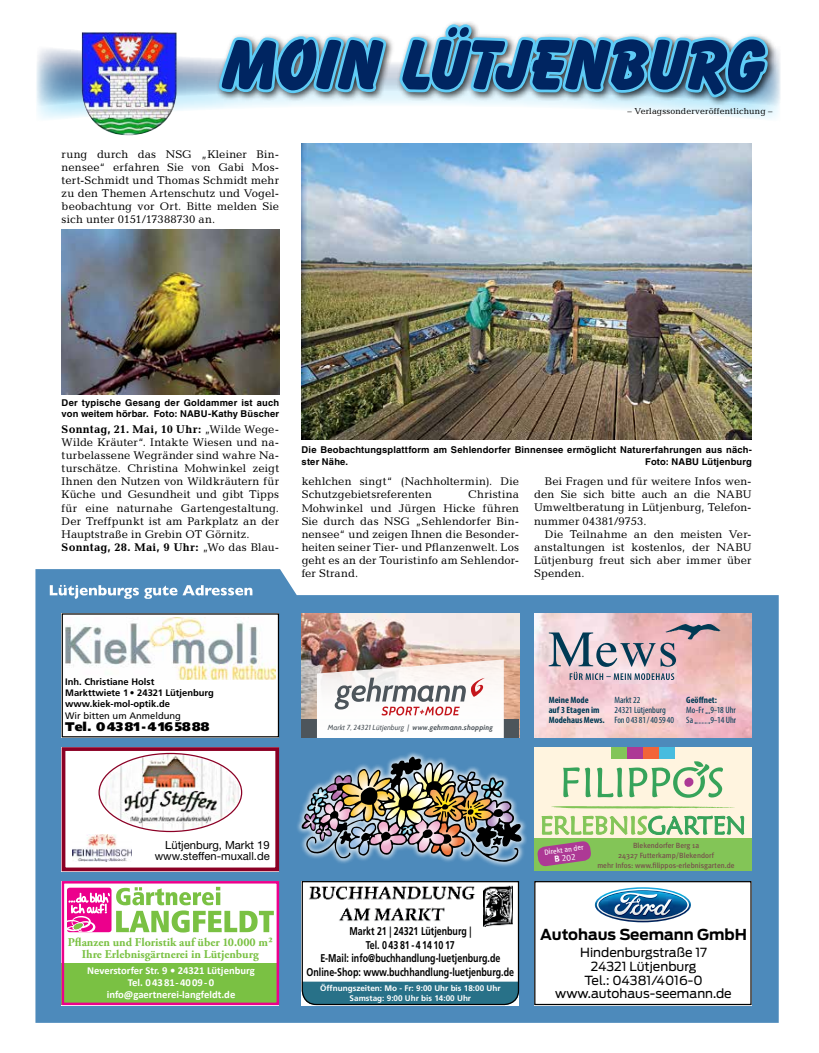
<style>
.page{position:relative;width:819px;height:1053px;background:#fff}
.page>*{position:absolute;margin:0;border:0;box-sizing:border-box;transform-origin:0 0}
.t1{font:75px "Balloon";letter-spacing:-.01em;color:#002561}
.t2{font:700 15px "Ford Antenna";color:#000}
.t3{font:12.5px/13.8px "Ford Antenna";color:#000;text-align:center}
.t4{font:900 12.5px "Frutiger LT Std";color:#000}
.t5{font:700 11.88px/12.5px "Adobe Garamond Pro";color:#7ac143;text-align:center}
.t6{font:11.25px/13.1px "Candida Std";letter-spacing:.01em;color:#000;text-align:justify}
.t7{font:700 11.25px/13.8px "Frutiger LT Std";color:#000;text-align:center;scale:.79 1}
.t8{font:11.25px/11.2px "Helvetica Neue";color:#000;text-align:right}
.t9{font:700 10.62px/11.9px "Calibri";color:#fff;text-align:center}
.t10{font:700 9.38px/11.2px "Helvetica LT Std";letter-spacing:.015em;color:#000}
.t11{font:700 9.38px/10.6px "Frutiger LT Std";color:#000}
.t12{font:9.38px "Frutiger LT Std";color:#000}
.t13{font:condensed 9.25px/10px "Myriad Pro";color:#003a54}
.t14{font:700 condensed 9.25px/10px "Myriad Pro";color:#003a54}
.t15{font:8.75px "Candida Std";letter-spacing:.015em;color:#000}
.t16{font:8.75px "Meta Plus Normal Caps";color:#fff}
.t17{font:700 8.38px/10px "Garamond";letter-spacing:.005em;color:#7ac143;text-align:center}
.t18{font:700 8.12px/9.8px "Frutiger LT Std";color:#fff;text-align:center}
.t19{font:7.5px/10px "Meta Plus";color:#75444a;text-align:center}
.t20{font:7.5px "Meta Plus";color:#fff}
.t21{font:italic 7.25px "Cabin";color:#4d555b}
.s1{font-weight:700}
.s2{font-family:"Meta Plus";font-weight:700}
</style>
<div class="page">
<svg style="left:35px;top:569px;width:743px;height:453px;background:#699bc4"></svg>
<svg style="left:50px;top:585px;width:202px;height:13px"></svg>
<div style="left:534px;top:747px;width:217px;height:91px;background:#fff4df"></div>
<div style="left:611px;top:747px;width:16px;height:11px;background:#83c558"></div>
<div style="left:627px;top:747px;width:16px;height:11px;background:#ad3995"></div>
<div style="left:643px;top:747px;width:15px;height:11px;background:#f26439"></div>
<div style="left:658px;top:747px;width:16px;height:11px;background:#47bcdf"></div>
<svg style="left:551px;top:806px;width:184px;height:2px"></svg>
<svg style="left:563px;top:761px;width:160px;height:36px"></svg>
<div style="left:534px;top:838px;width:217px;height:33px;background:#83c557"></div>
<svg style="left:537px;top:816px;width:206px;height:51px"></svg>
<svg style="left:37px;top:107px;width:742px;height:12px"></svg>
<svg style="left:36px;top:45px;width:744px;height:62px"></svg>
<img style="left:82px;top:32px;width:94px;height:103px">
<div style="left:215px;top:21px;width:562px;height:86px;background:#000;opacity:.75"></div>
<svg style="left:216px;top:21px;width:173px;height:123px"></svg>
<svg style="left:396px;top:21px;width:376px;height:134px"></svg>
<svg style="left:301px;top:881px;width:218px;height:124px"></svg>
<img style="left:308px;top:885px;width:167px;height:37px">
<img style="left:483px;top:885px;width:29px;height:41px">
<img style="left:301px;top:613px;width:218px;height:105px">
<div style="left:301px;top:718px;width:218px;height:19px;background:#4d555b"></div>
<svg style="left:317px;top:659px;width:187px;height:78px"></svg>
<div style="left:62px;top:881px;width:217px;height:124px;background:#fff"></div>
<div style="left:62px;top:963px;width:217px;height:42px;background:#7ac143"></div>
<div style="left:62px;top:881px;width:217px;height:124px;border:2px solid #ec008c"></div>
<div style="left:67px;top:887px;width:44px;height:45px;background:#ec008c;border-radius:3px"></div>
<svg style="left:67px;top:887px;width:43px;height:45px"></svg>
<svg style="left:116px;top:886px;width:158px;height:46px"></svg>
<div style="left:62px;top:747px;width:217px;height:124px;background:#fff"></div>
<img style="left:100px;top:754px;width:141px;height:77px">
<div style="left:62px;top:747px;width:217px;height:124px;border:4px solid #8b0025"></div>
<svg style="left:72px;top:849px;width:60px;height:13px"></svg>
<img style="left:73px;top:834px;width:58px;height:26px">
<div style="left:62px;top:613px;width:217px;height:124px;background:#fff"></div>
<svg style="left:65px;top:617px;width:210px;height:62px"></svg>
<svg style="left:284px;top:735px;width:4px;height:4px"></svg>
<div style="left:62px;top:613px;width:217px;height:124px;border:1px solid #000"></div>
<img style="left:534px;top:613px;width:217px;height:124px">
<svg style="left:548px;top:623px;width:172px;height:57px;background:#c7afb7"></svg>
<svg style="left:694px;top:722px;width:15px;height:1px"></svg>
<div style="left:534px;top:881px;width:217px;height:124px;background:#fff"></div>
<div style="left:534px;top:881px;width:217px;height:124px;border:1px solid #000"></div>
<img style="left:595px;top:887px;width:96px;height:35px">
<img style="left:597px;top:920px;width:92px;height:1px">
<img style="left:597px;top:888px;width:92px;height:32px">
<img style="left:629px;top:899px;width:42px;height:16px">
<img style="left:614px;top:892px;width:43px;height:22px">
<div style="left:295px;top:750px;width:232px;height:117px;background:#fff;opacity:.75"></div>
<img style="left:301px;top:756px;width:220px;height:105px">
<img style="left:301px;top:144px;width:450px;height:295px">
<img style="left:62px;top:229px;width:217px;height:165px">
<p class="t1" style="left:224px;top:23px;width:543px">MOIN LÜTJENBURG</p>
<p class="t15" style="left:627px;top:106px;width:146px">– Verlagssonderveröffentlichung –</p>
<p class="t6" style="left:62px;top:147px;width:219px">rung durch das NSG „Kleiner Bin&shy;nensee“ erfahren Sie von Gabi Mos&shy;tert-Schmidt und Thomas Schmidt mehr zu den Themen Artenschutz und Vogel&shy;beobachtung vor Ort. Bitte melden Sie sich unter 0151/17388730 an.</p>
<p class="t10" style="left:62px;top:396px;width:219px">Der typische Gesang der Goldammer ist auch von weitem hörbar. Foto: NABU-Kathy Büscher</p>
<p class="t6" style="left:62px;top:422px;width:219px;text-align:left"><span class="s1">Sonntag, 21. Mai, 10 Uhr:</span> „Wilde Wege-Wilde Kräuter“. Intakte Wiesen und na&shy;turbelassene Wegränder sind wahre Na&shy;turschätze. Christina Mohwinkel zeigt Ihnen den Nutzen von Wildkräutern für Küche und Gesundheit und gibt Tipps für eine naturnahe Gartengestaltung.<br>Der Treffpunkt ist am Parkplatz an der Hauptstraße in Grebin OT Görnitz.<br><span class="s1">Sonntag, 28. Mai, 9 Uhr:</span> „Wo das Blau-</p>
<p class="t10" style="left:301px;top:444px;width:452px">Die Beobachtungsplattform am Sehlendorfer Binnensee ermöglicht Naturerfahrungen aus näch&shy;ster Nähe.</p>
<p class="t10" style="left:645px;top:455px;width:108px">Foto: NABU Lütjenburg</p>
<p class="t6" style="left:301px;top:475px;width:219px">kehlchen singt“ (Nachholtermin). Die<br>Schutzgebietsreferenten</p>
<p class="t6" style="left:301px;top:488px;width:219px;text-indent:166px">Christina Mohwinkel und Jürgen Hicke führen Sie durch das NSG „Sehlendorfer Bin&shy;nensee“ und zeigen Ihnen die Besonder&shy;heiten seiner Tier- und Pflanzenwelt. Los geht es an der Touristinfo am Sehlendor&shy;fer Strand.</p>
<p class="t6" style="left:545px;top:475px;width:208px">Bei Fragen und für weitere Infos wen-</p>
<p class="t6" style="left:534px;top:488px;width:219px">den Sie sich bitte auch an die NABU</p>
<p class="t6" style="left:534px;top:501px;width:219px">Umweltberatung in Lütjenburg, Telefon-</p>
<p class="t6" style="left:534px;top:514px;width:114px">nummer 04381/9753.</p>
<p class="t6" style="left:545px;top:527px;width:208px">Die Teilnahme an den meisten Ver-</p>
<p class="t6" style="left:534px;top:540px;width:219px">anstaltungen ist kostenlos, der NABU</p>
<p class="t6" style="left:534px;top:553px;width:219px">Lütjenburg freut sich aber immer über</p>
<p class="t6" style="left:534px;top:566px;width:52px">Spenden.</p>
<p class="t11" style="left:65px;top:676px;width:150px">Inh. Christiane Holst<br>Markttwiete 1 • 24321 Lütjenburg www.kiek-mol-optik.de</p>
<p class="t12" style="left:65px;top:710px;width:117px">Wir bitten um Anmeldung</p>
<p class="t4" style="left:65px;top:719px;width:145px">Tel. 0 43 81 - 4 16 58 88</p>
<p class="t21" style="left:328px;top:722px;width:167px">Markt 7, 24321 Lütjenburg | <span class="s1">www.gehrmann.shopping</span></p>
<p class="t14" style="left:548px;top:695px;width:58px">Meine Mode<br>auf 3 Etagen im<br>Modehaus Mews.</p>
<p class="t13" style="left:614px;top:695px;width:61px">Markt 22<br>24321 Lütjenburg<br>Fon 04381 / 405940</p>
<p class="t13" style="left:686px;top:695px;width:51px"><span class="s1">Geöffnet:<br></span>Mo–Fr 9–18 Uhr<br>Sa</p>
<p class="t13" style="left:710px;top:715px;width:27px">9–14 Uhr</p>
<p class="t8" style="left:155px;top:839px;width:116px">Lütjenburg, Markt 19 www.steffen-muxall.de</p>
<p class="t5" style="left:68px;top:935px;width:206px">Pflanzen und Floristik auf über 10.000 m²<br>Ihre Erlebnisgärtnerei in Lütjenburg</p>
<p class="t9" style="left:87px;top:964px;width:169px">Neverstorfer Str. 9 • 24321 Lütjenburg<br>Tel. 0 43 81 - 40 09 - 0 info@gaertnerei-langfeldt.de</p>
<p class="t17" style="left:67px;top:937px;width:208px">Pflanzen und Floristik auf über 10.000 m²<br>Ihre Erlebnisgärtnerei in Lütjenburg • Neverstorfer Straße</p>
<p class="t7" style="left:306px;top:924px;width:264px">Markt 21 | 24321 Lütjenburg |<br>Tel. 0 43 81 - 4 14 10 17<br>E-Mail: info@buchhandlung-luetjenburg.de Online-Shop: www.buchhandlung-luetjenburg.de</p>
<p class="t18" style="left:320px;top:983px;width:182px">Öffnungszeiten: Mo - Fr: 9:00 Uhr bis 18:00 Uhr<br>Samstag: 9:00 Uhr bis 14:00 Uhr</p>
<p class="t20" style="left:543px;top:848px;width:41px;rotate:-8deg">Direkt an der</p>
<p class="t16" style="left:553px;top:854px;width:23px;rotate:-8deg"><span class="s2">B</span> 202</p>
<p class="t19" style="left:597px;top:839px;width:139px">Blekendorfer Berg 1a<br>24327 Futterkamp/Blekendorf<br>mehr Infos: www.filippos-erlebnisgarten.de</p>
<p class="t2" style="left:540px;top:920px;width:208px">Autohaus Seemann GmbH</p>
<p class="t3" style="left:555px;top:944px;width:178px">Hindenburgstraße 17<br>24321 Lütjenburg<br>Tel.: 04381/4016-0 www.autohaus-seemann.de</p>
</div>
